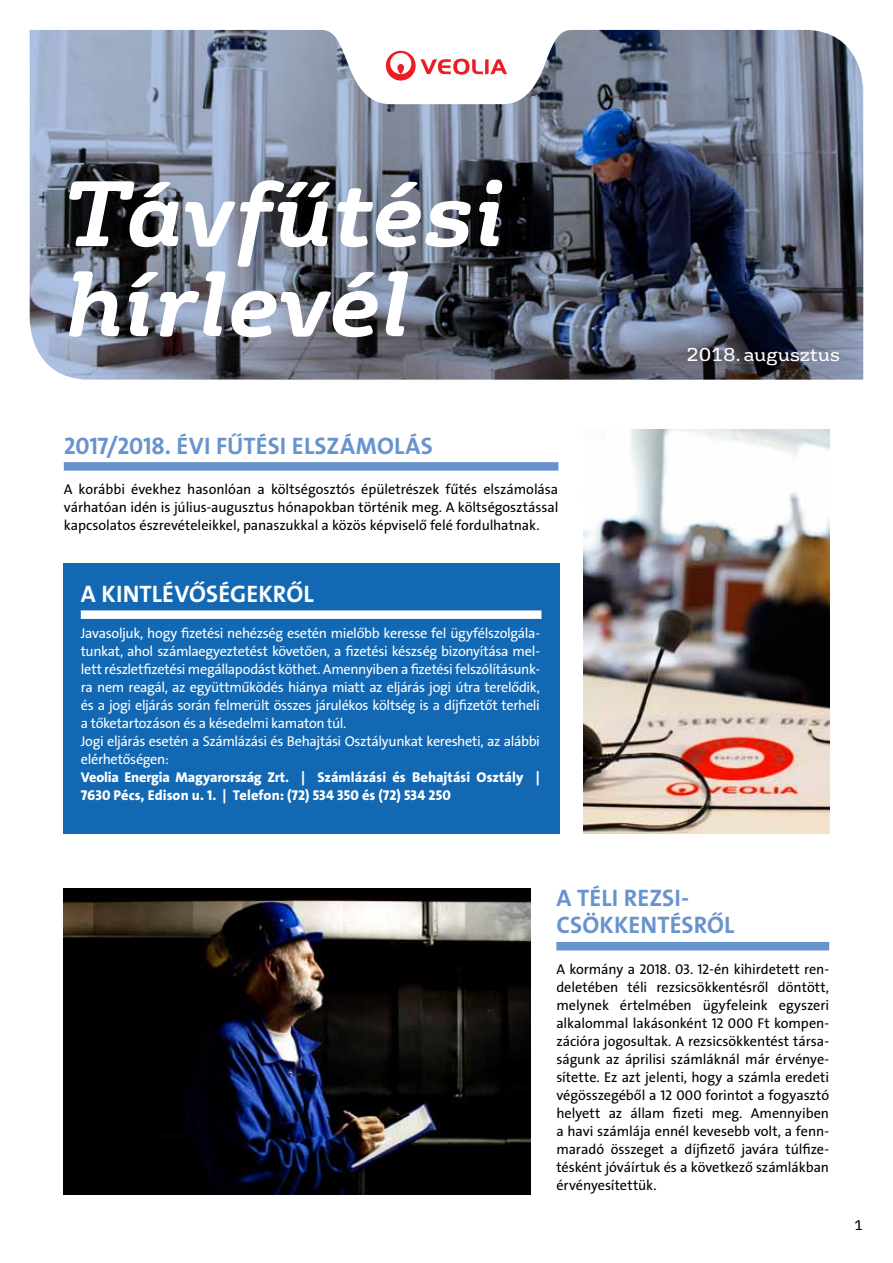
<style>
.page{position:relative;width:893px;height:1263px;background:#fff}
.page>*{position:absolute;margin:0;border:0;box-sizing:border-box;transform-origin:0 0}
.t1{font:italic 700 90px/90px "FS Rufus";color:#fff}
.t2{font:24px/27px "The Sans Veolia W7 Bld";letter-spacing:.005em;color:#6993cd}
.t3{font:24px "The Sans Veolia W7 Bld";letter-spacing:.005em;color:#fff}
.t4{font:18px "FS Rufus";color:#fff}
.t5{font:14.25px/18px "The Sans Veolia W5 Pla";letter-spacing:-.005em;color:#000;text-align:justify}
.t6{font:14.25px/18px "The Sans Veolia W5 Pla";letter-spacing:-.025em;color:#fff}
.t7{font:14.25px/18px "The Sans Veolia W8 Ex Bld";letter-spacing:.005em;color:#fff}
.t8{font:13.5px "FS Rufus";color:#000}
</style>
<div class="page">
<div style="left:64px;top:563px;width:496px;height:270px;background:#1268b3"></div>
<img style="left:30px;top:104px;width:833px;height:276px">
<svg style="left:29px;top:29px;width:835px;height:75px"></svg>
<svg style="left:386px;top:51px;width:121px;height:30px"></svg>
<div style="left:64px;top:462px;width:494px;height:9px;background:#6993cd"></div>
<div style="left:81px;top:610px;width:460px;height:9px;background:#fff"></div>
<div style="left:556px;top:942px;width:273px;height:8px;background:#6993cd"></div>
<img style="left:584px;top:430px;width:245px;height:403px">
<img style="left:64px;top:889px;width:467px;height:306px">
<h1 class="t1" style="left:64px;top:161px;width:442px">Távfűtési hírlevél</h1>
<h2 class="t2" style="left:64px;top:432px;width:371px">2017/2018. ÉVI FŰTÉSI ELSZÁMOLÁS</h2>
<p class="t5" style="left:64px;top:480px;width:496px">A korábbi évekhez hasonlóan a költségosztós épületrészek fűtés elszámolása várhatóan idén is július-augusztus hónapokban történik meg. A költségosztással kapcsolatos észrevételeikkel, panaszukkal a közös képviselő felé fordulhatnak.</p>
<h2 class="t3" style="left:81px;top:578px;width:234px">A KINTLÉVŐSÉGEKRŐL</h2>
<p class="t6" style="left:81px;top:624px;width:461px">Javasoljuk, hogy fizetési nehézség esetén mielőbb keresse fel ügyfélszolgála&shy;tunkat, ahol számlaegyeztetést követően, a fizetési készség bizonyítása mel&shy;lett részletfizetési megállapodást köthet. Amennyiben a fizetési felszólításunk&shy;ra nem reagál, az együttműködés hiánya miatt az eljárás jogi útra terelődik, és a jogi eljárás során felmerült összes járulékos költség is a díjfizetőt terheli a tőketartozáson és a késedelmi kamaton túl.<br>Jogi eljárás esetén a Számlázási és Behajtási Osztályunkat keresheti, az alábbi elérhetőségen:</p>
<p class="t7" style="left:81px;top:768px;width:461px">Veolia Energia Magyarország Zrt. | Számlázási és Behajtási Osztály |<br>7630 Pécs, Edison u. 1. | Telefon: (72) 534 350 és (72) 534 250</p>
<p class="t4" style="left:686px;top:340px;width:155px">2018. augusztus</p>
<h2 class="t2" style="left:556px;top:885px;width:180px">A TÉLI REZSI-<br>CSÖKKENTÉSRŐL</h2>
<p class="t5" style="left:556px;top:960px;width:274px">A kormány a 2018. 03. 12-én kihirdetett ren&shy;deletében téli rezsicsökkentésről döntött, melynek értelmében ügyfeleink egyszeri alkalommal lakásonként 12 000 Ft kompen&shy;zációra jogosultak. A rezsicsökkentést társa&shy;ságunk az áprilisi számláknál már érvénye&shy;sítette. Ez azt jelenti, hogy a számla eredeti végösszegéből a 12 000 forintot a fogyasztó helyett az állam fizeti meg. Amennyiben a havi számlája ennél kevesebb volt, a fenn&shy;maradó összeget a díjfizető javára túlfize&shy;tésként jóváírtuk és a következő számlákban érvényesítettük.</p>
<p class="t8" style="left:854px;top:1214px;width:10px">1</p>
</div>
